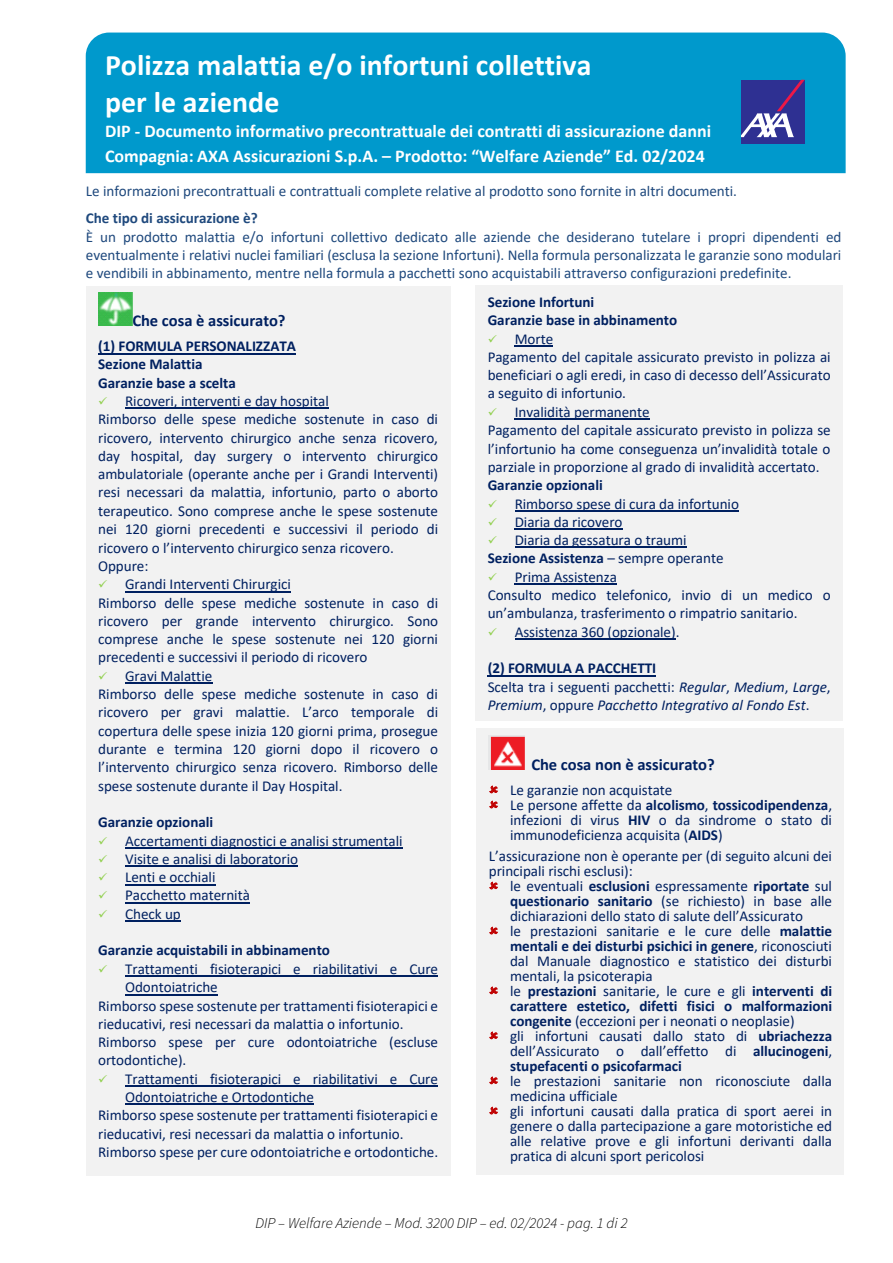
<style>
.page{position:relative;width:893px;height:1263px;background:#fff}
.page>*{position:absolute;margin:0;border:0;box-sizing:border-box;transform-origin:0 0}
.t1{font:700 29.85px/36.3px "Calibri";color:#fff}
.t2{font:700 18px/25.5px "Calibri";color:#fff}
.t3{font:700 16.5px "Calibri";color:#002060}
.t4{font:15.15px/18.3px "Calibri";letter-spacing:-.005em;color:#002060}
.t5{font:15.15px/18.1px "Calibri";letter-spacing:-.005em;color:#1f497d;text-align:justify}
.t6{font:700 15.15px/18.1px "Calibri";letter-spacing:-.005em;color:#002060}
.t7{font:italic 15.15px/18.3px "Calibri";letter-spacing:-.005em;color:#002060}
.t8{font:700 15.15px "Calibri";letter-spacing:-.005em;color:#1f497d}
.t9{font:italic 300 15px "Source Sans Pro";color:#000}
.s1{color:#92d050}
.s2{font-weight:700}
.s3{font-weight:700;font-style:normal}
.s4{font-style:normal}
</style>
<div class="page">
<div style="left:86px;top:33px;width:760px;height:140px;background:#09c"></div>
<div style="left:86px;top:286px;width:364px;height:890px;background:#f2f2f2"></div>
<hr style="left:98px;top:353px;width:198px;height:1px;background:#002060">
<hr style="left:125px;top:408px;width:204px;height:1px;background:#002060">
<hr style="left:125px;top:591px;width:166px;height:1px;background:#002060">
<hr style="left:125px;top:682px;width:87px;height:2px;background:#002060">
<hr style="left:125px;top:847px;width:278px;height:1px;background:#002060">
<hr style="left:125px;top:866px;width:173px;height:1px;background:#002060">
<hr style="left:125px;top:884px;width:91px;height:1px;background:#002060">
<hr style="left:125px;top:902px;width:125px;height:1px;background:#002060">
<hr style="left:125px;top:920px;width:56px;height:2px;background:#002060">
<hr style="left:125px;top:976px;width:313px;height:1px;background:#002060">
<hr style="left:125px;top:994px;width:93px;height:1px;background:#002060">
<hr style="left:125px;top:1085px;width:313px;height:1px;background:#002060">
<hr style="left:125px;top:1104px;width:189px;height:1px;background:#002060">
<img style="left:98px;top:293px;width:35px;height:32px">
<div style="left:476px;top:729px;width:368px;height:446px;background:#f2f2f2"></div>
<img style="left:489px;top:736px;width:36px;height:34px">
<div style="left:475px;top:285px;width:368px;height:436px;background:#f2f2f2"></div>
<hr style="left:515px;top:346px;width:38px;height:1px;background:#002060">
<hr style="left:515px;top:419px;width:135px;height:1px;background:#002060">
<hr style="left:515px;top:510px;width:224px;height:1px;background:#002060">
<hr style="left:515px;top:528px;width:108px;height:1px;background:#002060">
<hr style="left:515px;top:547px;width:171px;height:1px;background:#002060">
<hr style="left:515px;top:583px;width:102px;height:2px;background:#002060">
<hr style="left:515px;top:639px;width:161px;height:1px;background:#002060">
<hr style="left:488px;top:675px;width:168px;height:1px;background:#002060">
<div style="left:741px;top:80px;width:64px;height:64px;background:#2e3092"></div>
<svg style="left:741px;top:80px;width:64px;height:57px"></svg>
<h1 class="t1" style="left:105px;top:47px;width:488px">Polizza malattia e/o infortuni collettiva per le aziende</h1>
<p class="t2" style="left:105px;top:118px;width:608px">DIP - Documento informativo precontrattuale dei contratti di assicurazione danni<br>Compagnia: AXA Assicurazioni S.p.A. – Prodotto: “Welfare Aziende” Ed. 02/2024</p>
<p class="t5" style="left:86px;top:181px;width:653px">Le informazioni precontrattuali e contrattuali complete relative al prodotto sono fornite in altri documenti.</p>
<p class="t8" style="left:86px;top:207px;width:173px">Che tipo di assicurazione è?</p>
<p class="t5" style="left:86px;top:227px;width:757px">È un prodotto malattia e/o infortuni collettivo dedicato alle aziende che desiderano tutelare i propri dipendenti ed eventualmente i relativi nuclei familiari (esclusa la sezione Infortuni). Nella formula personalizzata le garanzie sono modulari e vendibili in abbinamento, mentre nella formula a pacchetti sono acquistabili attraverso configurazioni predefinite.</p>
<p class="t3" style="left:132px;top:309px;width:155px">Che cosa è assicurato?</p>
<p class="t6" style="left:98px;top:337px;width:199px">(1) FORMULA PERSONALIZZATA<br>Sezione Malattia<br>Garanzie base a scelta</p>
<p class="t4" style="left:98px;top:391px;width:341px"><span class="s1">✓</span> Ricoveri, interventi e day hospital<br>Rimborso delle spese mediche sostenute in caso di ricovero, intervento chirurgico anche senza ricovero, day hospital, day surgery o intervento chirurgico ambulatoriale (operante anche per i Grandi Interventi) resi necessari da malattia, infortunio, parto o aborto terapeutico. Sono comprese anche le spese sostenute nei 120 giorni precedenti e successivi il periodo di ricovero o l’intervento chirurgico senza ricovero.<br>Oppure:</p>
<p class="t4" style="left:98px;top:575px;width:341px"><span class="s1">✓</span> Grandi Interventi Chirurgici<br>Rimborso delle spese mediche sostenute in caso di ricovero per grande intervento chirurgico. Sono comprese anche le spese sostenute nei 120 giorni precedenti e successivi il periodo di ricovero</p>
<p class="t4" style="left:98px;top:666px;width:341px"><span class="s1">✓</span> Gravi Malattie<br>Rimborso delle spese mediche sostenute in caso di ricovero per gravi malattie. L’arco temporale di copertura delle spese inizia 120 giorni prima, prosegue durante e termina 120 giorni dopo il ricovero o l’intervento chirurgico senza ricovero. Rimborso delle spese sostenute durante il Day Hospital.</p>
<p class="t6" style="left:98px;top:813px;width:117px">Garanzie opzionali</p>
<p class="t4" style="left:98px;top:831px;width:306px"><span class="s1">✓</span> Accertamenti diagnostici e analisi strumentali</p>
<p class="t4" style="left:98px;top:849px;width:201px"><span class="s1">✓</span> Visite e analisi di laboratorio</p>
<p class="t4" style="left:98px;top:868px;width:119px"><span class="s1">✓</span> Lenti e occhiali</p>
<p class="t4" style="left:98px;top:886px;width:153px"><span class="s1">✓</span> Pacchetto maternità</p>
<p class="t4" style="left:98px;top:904px;width:84px"><span class="s1">✓</span> Check up</p>
<p class="t6" style="left:98px;top:941px;width:233px">Garanzie acquistabili in abbinamento</p>
<p class="t4" style="left:98px;top:959px;width:341px"><span class="s1">✓</span> Trattamenti fisioterapici e riabilitativi e Cure</p>
<p class="t4" style="left:125px;top:978px;width:94px">Odontoiatriche</p>
<p class="t4" style="left:98px;top:996px;width:341px">Rimborso spese sostenute per trattamenti fisioterapici e</p>
<p class="t4" style="left:98px;top:1014px;width:307px">rieducativi, resi necessari da malattia o infortunio.</p>
<p class="t4" style="left:98px;top:1032px;width:341px">Rimborso spese per cure odontoiatriche (escluse</p>
<p class="t4" style="left:98px;top:1051px;width:90px">ortodontiche).</p>
<p class="t4" style="left:98px;top:1069px;width:341px"><span class="s1">✓</span> Trattamenti fisioterapici e riabilitativi e Cure</p>
<p class="t4" style="left:125px;top:1087px;width:190px">Odontoiatriche e Ortodontiche</p>
<p class="t4" style="left:98px;top:1106px;width:341px">Rimborso spese sostenute per trattamenti fisioterapici e</p>
<p class="t4" style="left:98px;top:1124px;width:307px">rieducativi, resi necessari da malattia o infortunio.</p>
<p class="t4" style="left:98px;top:1142px;width:341px">Rimborso spese per cure odontoiatriche e ortodontiche.</p>
<p class="t6" style="left:488px;top:293px;width:191px">Sezione Infortuni<br>Garanzie base in abbinamento</p>
<p class="t4" style="left:488px;top:329px;width:345px"><span class="s1">✓</span> Morte<br>Pagamento del capitale assicurato previsto in polizza ai beneficiari o agli eredi, in caso di decesso dell’Assicurato a seguito di infortunio.</p>
<p class="t4" style="left:488px;top:402px;width:344px"><span class="s1">✓</span> Invalidità permanente<br>Pagamento del capitale assicurato previsto in polizza se l’infortunio ha come conseguenza un’invalidità totale o parziale in proporzione al grado di invalidità accertato.</p>
<p class="t6" style="left:488px;top:476px;width:117px">Garanzie opzionali</p>
<p class="t4" style="left:488px;top:494px;width:253px"><span class="s1">✓</span> Rimborso spese di cura da infortunio</p>
<p class="t4" style="left:488px;top:512px;width:136px"><span class="s1">✓</span> Diaria da ricovero</p>
<p class="t4" style="left:488px;top:530px;width:237px"><span class="s1">✓</span> Diaria da gessatura o traumi<br><span class="s2">Sezione Assistenza</span> – sempre operante</p>
<p class="t4" style="left:488px;top:567px;width:345px"><span class="s1">✓</span> Prima Assistenza<br>Consulto medico telefonico, invio di un medico o un’ambulanza, trasferimento o rimpatrio sanitario.</p>
<p class="t4" style="left:488px;top:622px;width:193px"><span class="s1">✓</span> Assistenza 360 (opzionale).</p>
<p class="t7" style="left:488px;top:658px;width:344px"><span class="s3">(2) FORMULA A PACCHETTI<br></span><span class="s4">Scelta tra i seguenti pacchetti:</span> Regular<span class="s4">,</span> Medium<span class="s4">,</span> Large<span class="s4">,<br></span>Premium<span class="s4">, oppure</span> Pacchetto Integrativo al Fondo Est<span class="s4">.</span></p>
<p class="t3" style="left:531px;top:752px;width:185px">Che cosa non è assicurato?</p>
<p class="t4" style="left:510px;top:782px;width:324px;line-height:15px">Le garanzie non acquistate<br>Le persone affette da <span class="s2">alcolismo</span>, <span class="s2">tossicodipendenza</span>, infezioni di virus <span class="s2">HIV</span> o da sindrome o stato di immunodeficienza acquisita (<span class="s2">AIDS</span>)</p>
<p class="t4" style="left:489px;top:848px;width:345px;line-height:15.1px">L’assicurazione non è operante per (di seguito alcuni dei principali rischi esclusi):</p>
<p class="t4" style="left:510px;top:878px;width:324px;line-height:15px">le eventuali <span class="s2">esclusioni</span> espressamente <span class="s2">riportate</span> sul <span class="s2">questionario sanitario</span> (se richiesto) in base alle dichiarazioni dello stato di salute dell’Assicurato<br>le prestazioni sanitarie e le cure delle <span class="s2">malattie mentali e dei disturbi psichici in genere</span>, riconosciuti dal Manuale diagnostico e statistico dei disturbi mentali, la psicoterapia<br>le <span class="s2">prestazioni</span> sanitarie, le cure e gli <span class="s2">interventi di carattere estetico, difetti fisici o malformazioni congenite</span> (eccezioni per i neonati o neoplasie)<br>gli infortuni causati dallo stato di <span class="s2">ubriachezza </span>dell’Assicurato o dall’effetto di <span class="s2">allucinogeni</span>, <span class="s2">stupefacenti o psicofarmaci</span></p>
<p class="t4" style="left:510px;top:1073px;width:324px;line-height:15px">le prestazioni sanitarie non riconosciute dalla medicina ufficiale<br>gli infortuni causati dalla pratica di sport aerei in genere o dalla partecipazione a gare motoristiche ed alle relative prove e gli infortuni derivanti dalla pratica di alcuni sport pericolosi</p>
<p class="t9" style="left:255px;top:1214px;width:374px">DIP – Welfare Aziende – Mod. 3200 DIP – ed. 02/2024 - pag. 1 di 2</p>
</div>
